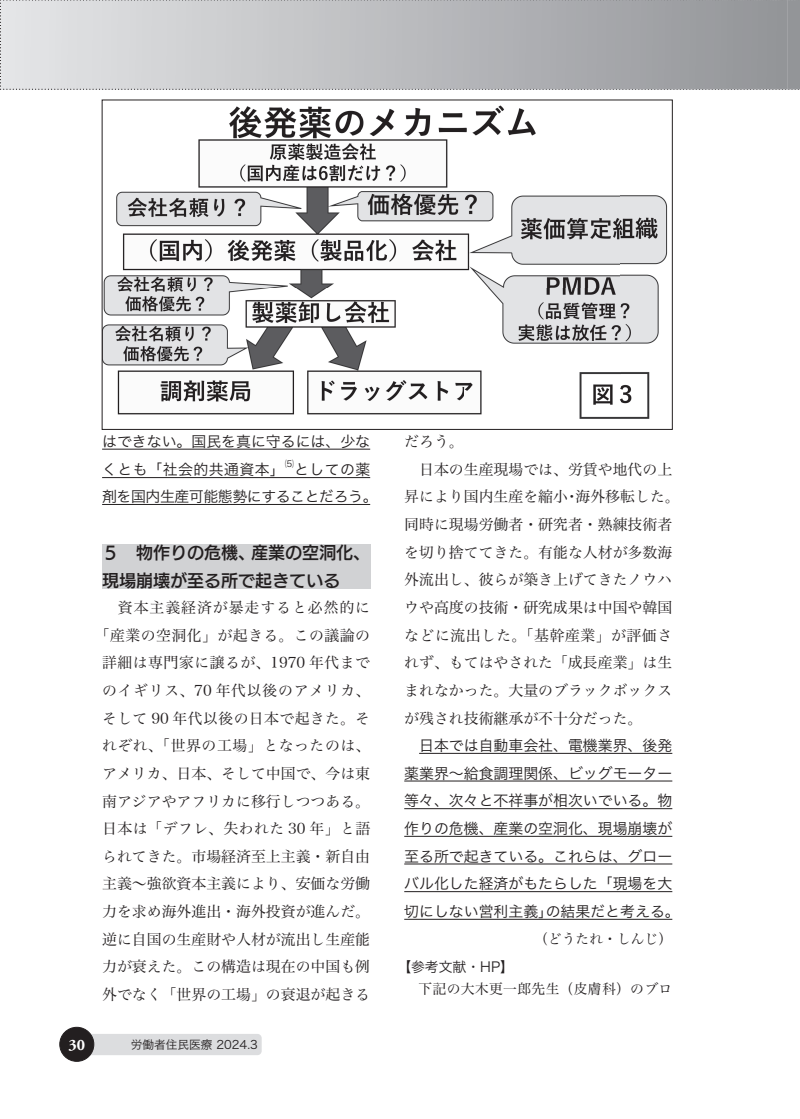
<style>
.page{position:relative;width:800px;height:1119px;background:#fff}
.page>*{position:absolute;margin:0;border:0;box-sizing:border-box;transform-origin:0 0}
.t1{font:16.95px/27.6px "UD Kakugo Large Pr 6 N DB";color:#231f20}
.t2{font:700 15.9px "Adobe Garamond Pro";color:#fff}
.t3{font:14.85px/27.6px "Hira Min Pro W3";color:#231f20;text-align:center}
.t4{font:14.85px/27.6px "Hira Kaku Pro W3";color:#231f20}
.t5{font:14.85px/27.6px "Hira Kaku Pro W3";letter-spacing:-.03em;color:#231f20}
.t6{font:13.8px "Hira Min Pro W3";letter-spacing:.025em;color:#231f20}
.t7{font:13.8px "Hira Kaku Pro W3";color:#231f20}
.t8{font:11.7px "Hira Kaku Pro W3";color:#231f20}
.t9{font:8.7px "Hira Kaku Pro W3";color:#231f20}
</style>
<div class="page">
<div style="left:62px;top:1033px;width:199px;height:21px;background:#dcdddf;border-radius:4px"></div>
<div style="left:60px;top:1027px;width:34px;height:34px;background:#231f20;border-radius:50%"></div>
<div style="left:60px;top:1026px;width:34px;height:35px;border:1px solid #231f20;border-radius:50%"></div>
<svg style="left:0;top:0;width:799px;height:90px;background:#babbbe"></svg>
<hr style="left:102px;top:448px;width:268px;height:1px;background:#231f20">
<hr style="left:102px;top:504px;width:268px;height:1px;background:#231f20">
<div style="left:102px;top:544px;width:268px;height:45px;background:#d1d2d4"></div>
<hr style="left:419px;top:753px;width:253px;height:1px;background:#231f20">
<hr style="left:404px;top:780px;width:268px;height:1px;background:#231f20">
<hr style="left:404px;top:808px;width:268px;height:1px;background:#231f20">
<hr style="left:404px;top:835px;width:268px;height:1px;background:#231f20">
<hr style="left:404px;top:863px;width:268px;height:1px;background:#231f20">
<hr style="left:404px;top:891px;width:268px;height:1px;background:#231f20">
<hr style="left:404px;top:918px;width:268px;height:1px;background:#231f20">
<img style="left:104px;top:105px;width:564px;height:314px">
<hr style="left:102px;top:477px;width:268px;height:1px;background:#231f20">
<p class="t4" style="left:102px;top:426px;width:269px">はできない。国民を真に守るには、少なくとも「社会的共通資本」</p>
<p class="t9" style="left:285px;top:456px;width:10px">⑸</p>
<p class="t5" style="left:102px;top:454px;width:277px;text-indent:192px">としての薬剤を国内生産可能態勢にすることだろう。</p>
<p class="t1" style="left:102px;top:539px;width:269px">５　物作りの危機、産業の空洞化、現場崩壊が至る所で起きている</p>
<p class="t3" style="left:95px;top:592px;width:277px">　資本主義経済が暴走すると必然的に「産業の空洞化」が起きる。この議論の詳細は専門家に譲るが、1970 年代までのイギリス、70 年代以後のアメリカ、そして 90 年代以後の日本で起きた。それぞれ、「世界の工場」となったのは、アメリカ、日本、そして中国で、今は東南アジアやアフリカに移行しつつある。日本は「デフレ、失われた 30 年」と語られてきた。市場経済至上主義・新自由主義～強欲資本主義により、安価な労働力を求め海外進出・海外投資が進んだ。逆に自国の生産財や人材が流出し生産能力が衰えた。この構造は現在の中国も例外でなく「世界の工場」の衰退が起きる</p>
<p class="t2" style="left:68px;top:1035px;width:18px">30</p>
<p class="t8" style="left:119px;top:1034px;width:140px">　労働者住民医療 2024.3</p>
<p class="t3" style="left:404px;top:426px;width:277px;text-align:left">だろう。<br>　日本の生産現場では、労賃や地代の上昇により国内生産を縮小・海外移転した。同時に現場労働者・研究者・熟練技術者を切り捨ててきた。有能な人材が多数海外流出し、彼らが築き上げてきたノウハウや高度の技術・研究成果は中国や韓国などに流出した。「基幹産業」が評価されず、もてはやされた「成長産業」は生まれなかった。大量のブラックボックスが残され技術継承が不十分だった。</p>
<p class="t4" style="left:404px;top:730px;width:277px;text-align:center">日本では自動車会社、電機業界、後発<br>薬業界～給食調理関係、ビッグモーター等々、次々と不祥事が相次いでいる。物作りの危機、産業の空洞化、現場崩壊が至る所で起きている。これらは、グローバル化した経済がもたらした「現場を大切にしない営利主義」の結果だと考える。</p>
<p class="t6" style="left:534px;top:927px;width:140px">（どうたれ・しんじ）</p>
<p class="t7" style="left:397px;top:953px;width:118px">【参考文献・HP】</p>
<p class="t6" style="left:404px;top:976px;width:269px">　下記の大木更一郎先生（皮膚科）のブロ</p>
</div>
